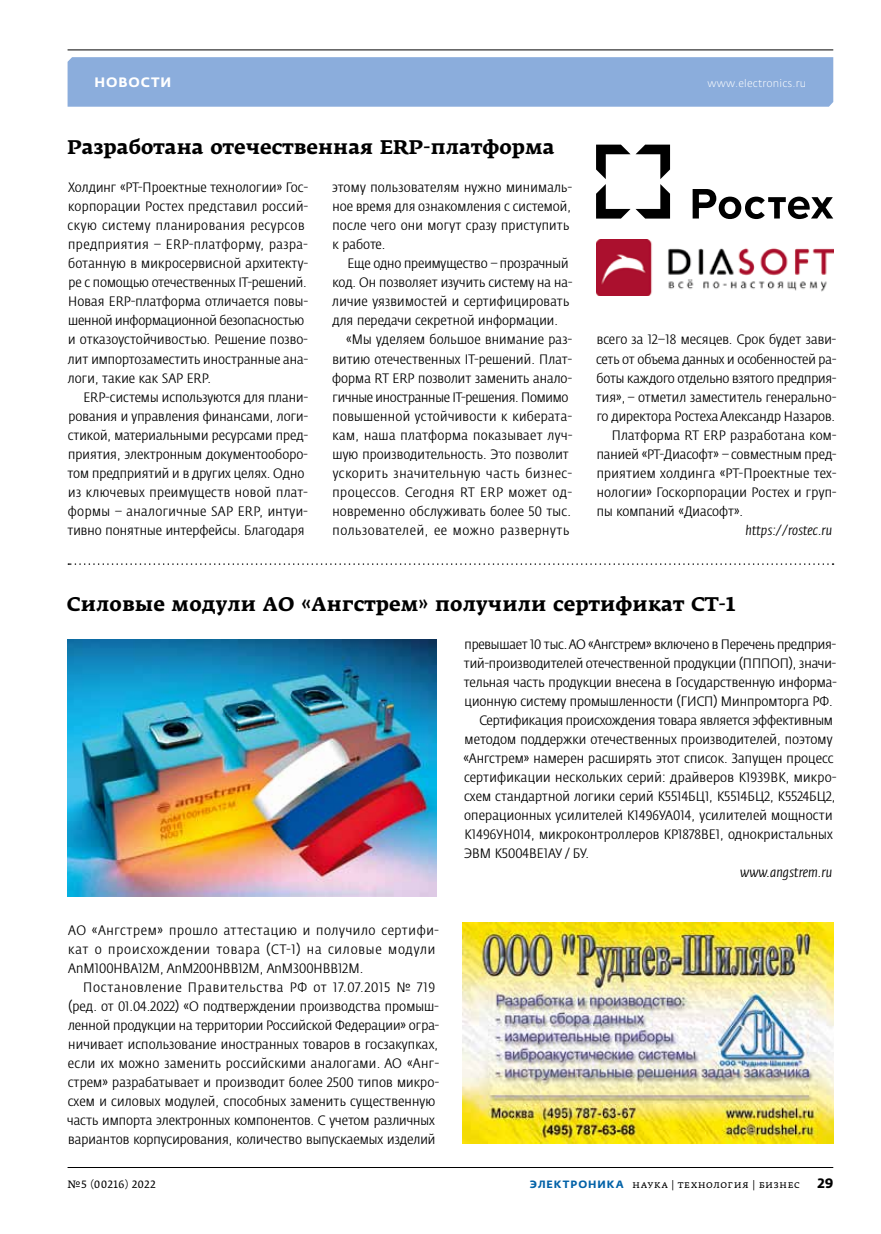
<style>
.page{position:relative;width:881px;height:1234px;background:#fff}
.page>*{position:absolute;margin:0;border:0;box-sizing:border-box;transform-origin:0 0}
.t1{font:700 19.5px "Fedra Serif A Pro";letter-spacing:.005em;color:#000}
.t2{font:300 13.5px/19px "Fedra Sans Cond Pro";letter-spacing:.005em;color:#000;scale:1.23 1}
.t3{font:300 13.5px/19px "Fedra Sans Cond Pro";letter-spacing:.005em;color:#000;scale:1.24 1}
.t4{font:300 13.5px/19px "Fedra Sans Cond Pro";letter-spacing:.04em;color:#000;scale:1.24 1}
.t5{font:300 13.5px "Fedra Sans Cond Pro";letter-spacing:-.015em;color:#000;scale:1.24 1}
.t6{font:italic 300 13.5px "Fedra Sans Cond Pro";letter-spacing:.005em;color:#000;scale:1.23 1}
.t7{font:italic 300 13.5px "Fedra Sans Cond Pro";letter-spacing:.005em;color:#000;scale:1.24 1}
.t8{font:700 13.5px "Fedra Sans Alt Pro";letter-spacing:.065em;color:#fff}
.t9{font:700 13.5px "Fedra Sans Pro";color:#000}
.t10{font:10.5px "Fedra Serif A Pro";letter-spacing:.035em;color:#000}
.t11{font:300 10.5px "Fedra Sans Pro";letter-spacing:.015em;color:#fff}
.s1{font-family:"Fedra Sans Alt Pro";font-weight:700;color:#0061a7}
</style>
<div class="page">
<div style="left:67px;top:57px;width:765px;height:50px;background:#8baddc"></div>
<hr style="left:67px;top:49px;width:765px;height:1px;background:#000">
<hr style="left:68px;top:1166px;width:764px;height:1px;background:#000">
<img style="left:68px;top:639px;width:369px;height:257px">
<svg style="left:692px;top:189px;width:141px;height:30px"></svg>
<svg style="left:596px;top:145px;width:73px;height:73px"></svg>
<img style="left:596px;top:240px;width:237px;height:55px">
<svg style="left:68px;top:563px;width:765px;height:1px"></svg>
<img style="left:462px;top:922px;width:370px;height:221px">
<p class="t8" style="left:95px;top:74px;width:78px">НОВОСТИ</p>
<p class="t11" style="left:707px;top:77px;width:100px">www.electronics.ru</p>
<h1 class="t1" style="left:67px;top:135px;width:488px">Разработана отечественная ERP-платформа</h1>
<p class="t2" style="left:68px;top:178px;width:197px">Холдинг «РТ-Проектные технологии» Гос&shy;корпорации Ростех представил россий&shy;скую систему планирования ресурсов предприятия – ERP-платформу, разра&shy;ботанную в микросервисной архитекту&shy;ре с помощью отечественных IT-решений.<br>Новая ERP-платформа отличается повы&shy;шенной информационной безопасностью и отказоустойчивостью. Решение позво&shy;лит импортозаместить иностранные ана&shy;логи, такие как SAP ERP.</p>
<p class="t2" style="left:67px;top:387px;width:197px;text-indent:16px">ERP-системы используются для плани&shy;рования и управления финансами, логи&shy;стикой, материальными ресурсами пред&shy;приятия, электронным документооборо&shy;том предприятий и в других целях. Одно из ключевых преимуществ новой плат&shy;формы – аналогичные SAP ERP, интуи&shy;тивно понятные интерфейсы. Благодаря</p>
<p class="t2" style="left:332px;top:178px;width:196px">этому пользователям нужно минималь&shy;ное время для ознакомления с системой, после чего они могут сразу приступить к работе.</p>
<p class="t2" style="left:332px;top:254px;width:196px;text-indent:15px">Еще одно преимущество – прозрачный код. Он позволяет изучить систему на на&shy;личие уязвимостей и сертифицировать для передачи секретной информации.</p>
<p class="t2" style="left:332px;top:330px;width:196px;text-indent:14px">«Мы уделяем большое внимание раз&shy;витию отечественных IT-решений. Плат&shy;форма RT ERP позволит заменить анало&shy;гичные иностранные IT-решения. Помимо повышенной устойчивости к киберата&shy;кам, наша платформа показывает луч&shy;шую производительность. Это позволит ускорить значительную часть бизнес&shy;процессов. Сегодня RT ERP может од&shy;новременно обслуживать более 50 тыс. пользователей, ее можно развернуть</p>
<p class="t2" style="left:596px;top:330px;width:196px">всего за 12–18 месяцев. Срок будет зави-</p>
<p class="t2" style="left:596px;top:349px;width:197px">сеть от объема данных и особенностей ра-</p>
<p class="t2" style="left:596px;top:368px;width:196px">боты каждого отдельно взятого предприя-</p>
<p class="t2" style="left:595px;top:387px;width:197px">тия», – отметил заместитель генерально-</p>
<p class="t2" style="left:596px;top:406px;width:195px">го директора Ростеха Александр Назаров.</p>
<p class="t2" style="left:611px;top:425px;width:184px">Платформа RT ERP разработана ком-</p>
<p class="t2" style="left:596px;top:444px;width:196px">панией «РТ-Диасофт» – совместным пред-</p>
<p class="t2" style="left:596px;top:463px;width:196px">приятием холдинга «РТ-Проектные тех-</p>
<p class="t2" style="left:596px;top:482px;width:196px">нологии» Госкорпорации Ростех и груп-</p>
<p class="t2" style="left:596px;top:501px;width:120px">пы компаний «Диасофт».</p>
<p class="t6" style="left:745px;top:522px;width:72px">https://rostec.ru</p>
<h1 class="t1" style="left:67px;top:591px;width:670px">Силовые модули АО «Ангстрем» получили сертификат СТ‑1</h1>
<p class="t4" style="left:68px;top:920px;width:300px">АО «Ангстрем» прошло аттестацию и получило сертифи&shy;кат о происхождении товара (СТ‑1) на силовые модули<br>AnM100HBA12M, AnM200HBB12M, AnM300HBB12M.</p>
<p class="t3" style="left:67px;top:977px;width:301px;text-indent:16px">Постановление Правительства РФ от 17.07.2015 № 719 (ред. от 01.04.2022) «О подтверждении производства промыш&shy;ленной продукции на территории Российской Федерации» огра&shy;ничивает использование иностранных товаров в госзакупках, если их можно заменить российскими аналогами. АО «Анг&shy;стрем» разрабатывает и производит более 2500 типов микро&shy;схем и силовых модулей, способных заменить существенную часть импорта электронных компонентов. С учетом различных вариантов корпусирования, количество выпускаемых изделий</p>
<p class="t5" style="left:464px;top:636px;width:301px">превышает 10 тыс. АО «Ангстрем» включено в Перечень предприя-</p>
<p class="t3" style="left:463px;top:654px;width:301px">тий-производителей отечественной продукции (ПППОП), значи-</p>
<p class="t3" style="left:463px;top:673px;width:302px">тельная часть продукции внесена в Государственную информа-</p>
<p class="t3" style="left:464px;top:692px;width:298px">ционную систему промышленности (ГИСП) Минпромторга РФ.</p>
<p class="t3" style="left:479px;top:711px;width:286px">Сертификация происхождения товара является эффективным</p>
<p class="t3" style="left:464px;top:730px;width:298px">методом поддержки отечественных производителей, поэтому</p>
<p class="t3" style="left:463px;top:749px;width:300px">«Ангстрем» намерен расширять этот список. Запущен процесс</p>
<p class="t3" style="left:464px;top:768px;width:301px">сертификации нескольких серий: драйверов К1939ВК, микро-</p>
<p class="t3" style="left:464px;top:787px;width:301px">схем стандартной логики серий К5514БЦ1, К5514БЦ2, К5524БЦ2,</p>
<p class="t3" style="left:464px;top:806px;width:298px">операционных усилителей К1496УА014, усилителей мощности</p>
<p class="t3" style="left:464px;top:825px;width:298px">К1496УН014, микроконтроллеров КР1878ВЕ1, однокристальных</p>
<p class="t3" style="left:464px;top:844px;width:102px">ЭВМ К5004ВЕ1АУ/ БУ.</p>
<p class="t7" style="left:740px;top:864px;width:76px">www.angstrem.ru</p>
<p class="t10" style="left:67px;top:1177px;width:89px">№5 (00216) 2022</p>
<p class="t10" style="left:529px;top:1177px;width:272px"><span class="s1">ЭЛЕКТРОНИКА</span> наука | технология | бизнес</p>
<p class="t9" style="left:817px;top:1174px;width:17px">29</p>
</div>
